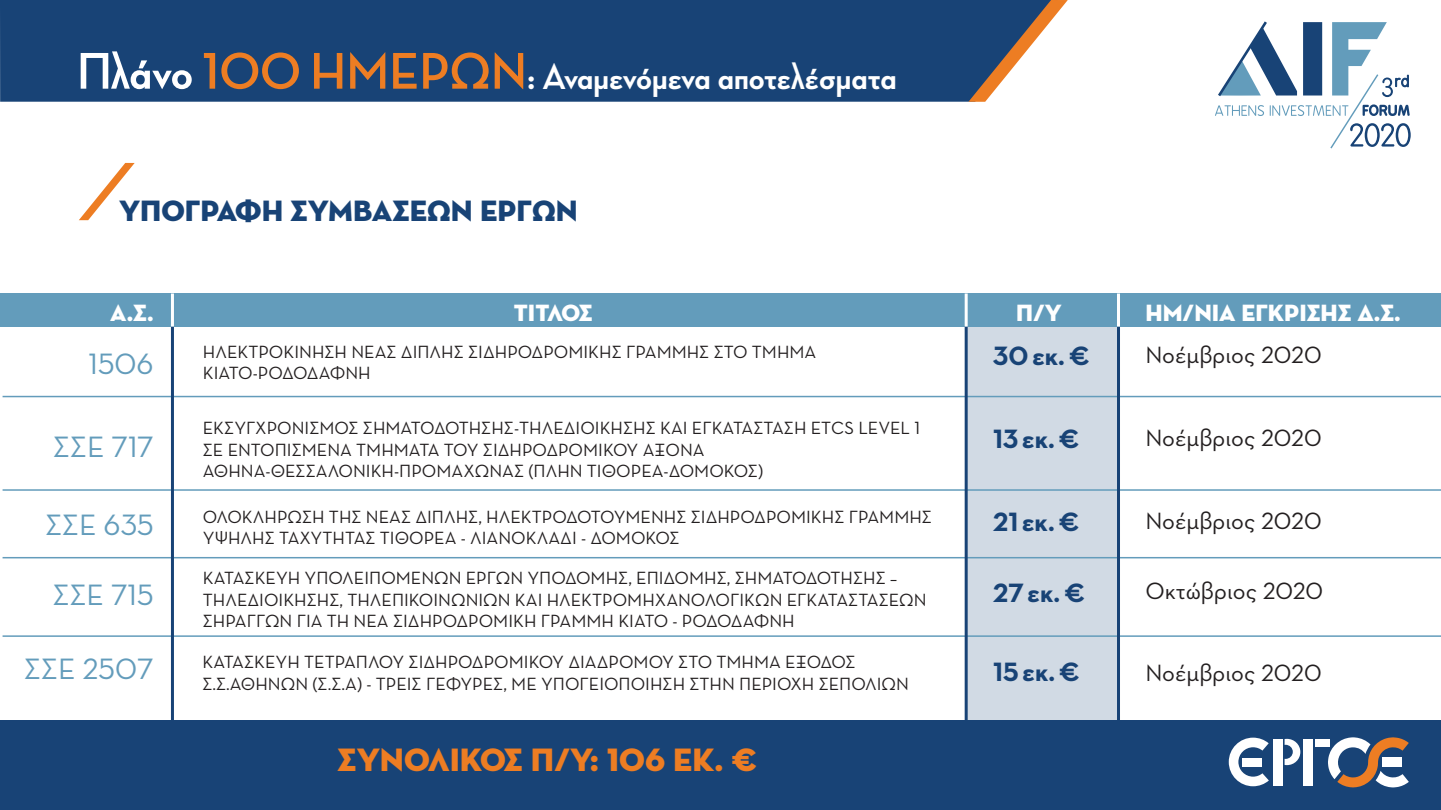
<style>
.page{position:relative;width:1441px;height:810px;background:#fff}
.page>*{position:absolute;margin:0;border:0;box-sizing:border-box;transform-origin:0 0}
.t1{font:700 37.5px "Neutraface Display";color:#fff}
.t2{font:33px "Neutraface Display Titling";color:#ed7d23}
.t3{font:30px "Neutraface Text";color:#639cbb}
.t4{font:30px "Neutraface Display Titling";color:#184376}
.t5{font:700 27px "Neutraface Text";color:#184376}
.t6{font:24px "Neutraface Text";color:#231f20}
.t7{font:24px "Neutraface Display Titling";color:#fff}
.t8{font:18px/21.6px "Neutraface Text";color:#231f20}
.s1{font-size:52.5px}
.s2{font-size:52.5px;color:#ed7d23}
</style>
<div class="page">
<div style="left:966px;top:294px;width:152px;height:443px;background:#d1dae4"></div>
<div style="left:0;top:294px;width:1440px;height:33px;background:#639cbb"></div>
<svg style="left:1215px;top:21px;width:195px;height:127px"></svg>
<svg style="left:79px;top:163px;width:56px;height:57px"></svg>
<hr style="left:3px;top:396px;width:1437px;height:1px;background:#639cbb">
<hr style="left:3px;top:489px;width:1437px;height:2px;background:#639cbb">
<hr style="left:3px;top:635px;width:1437px;height:2px;background:#639cbb">
<hr style="left:3px;top:557px;width:1437px;height:1px;background:#639cbb">
<hr style="left:171px;top:327px;width:3px;height:394px;background:#184376">
<hr style="left:1116px;top:327px;width:3px;height:410px;background:#184376">
<hr style="left:964px;top:327px;width:3px;height:410px;background:#184376">
<hr style="left:171px;top:294px;width:3px;height:33px;background:#fff">
<hr style="left:1116px;top:294px;width:3px;height:33px;background:#fff">
<hr style="left:964px;top:294px;width:3px;height:33px;background:#fff">
<div style="left:0;top:721px;width:1440px;height:89px;background:#184376"></div>
<svg style="left:1328px;top:737px;width:80px;height:50px"></svg>
<div style="left:1381px;top:757px;width:20px;height:10px;background:#fff"></div>
<svg style="left:1228px;top:738px;width:40px;height:48px"></svg>
<div style="left:1242px;top:758px;width:19px;height:9px;background:#fff"></div>
<div style="left:1272px;top:739px;width:10px;height:46px;background:#fff"></div>
<svg style="left:1284px;top:739px;width:16px;height:26px"></svg>
<div style="left:1302px;top:739px;width:10px;height:46px;background:#fff"></div>
<div style="left:1314px;top:739px;width:15px;height:8px;background:#fff"></div>
<div style="left:0;top:0;width:968px;height:102px;background:#184376"></div>
<svg style="left:968px;top:0;width:99px;height:102px"></svg>
<h1 class="t1" style="left:77px;top:50px;width:821px"><span class="s1">Πλάνο</span> <span class="s2">100 ΗΜΕΡΩΝ</span>: Αναμενόμενα αποτελέσματα</h1>
<h3 class="t4" style="left:119px;top:187px;width:460px">υπογραφή συμβάσεων έργων</h3>
<h3 class="t7" style="left:110px;top:294px;width:45px">Α.Σ.</h3>
<h3 class="t7" style="left:514px;top:294px;width:80px">ΤΙΤΛΟΣ</h3>
<h3 class="t7" style="left:1015px;top:294px;width:47px">Π/Υ</h3>
<h3 class="t7" style="left:1145px;top:294px;width:257px">ΗΜ/ΝΙΑ ΕΓΚΡΙΣΗΣ Δ.Σ.</h3>
<h3 class="t3" style="left:88px;top:341px;width:67px">1506</h3>
<h3 class="t3" style="left:53px;top:424px;width:102px">ΣΣΕ 717</h3>
<h3 class="t3" style="left:45px;top:502px;width:110px">ΣΣΕ 635</h3>
<h3 class="t3" style="left:53px;top:572px;width:102px">ΣΣΕ 715</h3>
<h3 class="t3" style="left:24px;top:646px;width:131px">ΣΣΕ 2507</h3>
<p class="t8" style="left:203px;top:339px;width:615px">ΗΛΕΚΤΡΟΚΙΝΗΣΗ ΝΕΑΣ ΔΙΠΛΗΣ ΣΙΔΗΡΟΔΡΟΜΙΚΗΣ ΓΡΑΜΜΗΣ ΣΤΟ ΤΜΗΜΑ<br>ΚΙΑΤΟ-ΡΟΔΟΔΑΦΝΗ</p>
<p class="t8" style="left:203px;top:416px;width:718px">ΕΚΣΥΓΧΡΟΝΙΣΜΟΣ ΣΗΜΑΤΟΔΟΤΗΣΗΣ-ΤΗΛΕΔΙΟΙΚΗΣΗΣ ΚΑΙ ΕΓΚΑΤΑΣΤΑΣΗ ΕΤCS LEVEL 1<br>ΣΕ ΕΝΤΟΠΙΣΜΕΝΑ ΤΜΗΜΑΤΑ ΤΟΥ ΣΙΔΗΡΟΔΡΟΜΙΚΟΥ ΑΞΟΝΑ<br>ΑΘΗΝΑ-ΘΕΣΣΑΛΟΝΙΚΗ-ΠΡΟΜΑΧΩΝΑΣ (ΠΛΗΝ ΤΙΘΟΡΕΑ-ΔΟΜΟΚΟΣ)</p>
<p class="t8" style="left:203px;top:504px;width:730px">ΟΛΟΚΛΗΡΩΣΗ ΤΗΣ ΝΕΑΣ ΔΙΠΛΗΣ, ΗΛΕΚΤΡΟΔΟΤΟΥΜΕΝΗΣ ΣΙΔΗΡΟΔΡΟΜΙΚΗΣ ΓΡΑΜΜΗΣ<br>ΥΨΗΛΗΣ ΤΑΧΥΤΗΤΑΣ ΤΙΘΟΡΕΑ - ΛΙΑΝΟΚΛΑΔΙ - ΔΟΜΟΚΟΣ</p>
<p class="t8" style="left:203px;top:566px;width:725px">ΚΑΤΑΣΚΕΥΗ ΥΠΟΛΕΙΠΟΜΕΝΩΝ ΕΡΓΩΝ ΥΠΟΔΟΜΗΣ, ΕΠΙΔΟΜΗΣ, ΣΗΜΑΤΟΔΟΤΗΣΗΣ –<br>ΤΗΛΕΔΙΟΙΚΗΣΗΣ, ΤΗΛΕΠΙΚΟΙΝΩΝΙΩΝ ΚΑΙ ΗΛΕΚΤΡΟΜΗΧΑΝΟΛΟΓΙΚΩΝ ΕΓΚΑΤΑΣΤΑΣΕΩΝ<br>ΣΗΡΑΓΓΩΝ ΓΙΑ ΤΗ ΝΕΑ ΣΙΔΗΡΟΔΡΟΜΙΚΗ ΓΡΑΜΜΗ ΚΙΑΤΟ - ΡΟΔΟΔΑΦΝΗ</p>
<p class="t8" style="left:202px;top:650px;width:708px">ΚΑΤΑΣΚΕΥΗ ΤΕΤΡΑΠΛΟΥ ΣΙΔΗΡΟΔΡΟΜΙΚΟΥ ΔΙΑΔΡΟΜΟΥ ΣΤΟ ΤΜΗΜΑ ΕΞΟΔΟΣ<br>Σ.Σ.ΑΘΗΝΩΝ (Σ.Σ.Α) - ΤΡΕΙΣ ΓΕΦΥΡΕΣ, ΜΕ ΥΠΟΓΕΙΟΠΟΙΗΣΗ ΣΤΗΝ ΠΕΡΙΟΧΗ ΣΕΠΟΛΙΩΝ</p>
<h2 class="t2" style="left:337px;top:734px;width:420px">ΣΥΝΟΛΙΚΟΣ Π/Υ: 106 εκ. €</h2>
<h3 class="t5" style="left:993px;top:334px;width:98px">30εκ.€</h3>
<h3 class="t6" style="left:1145px;top:336px;width:178px">Νοέμβριος 2020</h3>
<h3 class="t5" style="left:993px;top:416px;width:88px">13εκ.€</h3>
<h3 class="t6" style="left:1145px;top:420px;width:178px">Νοέμβριος 2020</h3>
<h3 class="t5" style="left:993px;top:499px;width:88px">21 εκ.€</h3>
<h3 class="t6" style="left:1145px;top:503px;width:178px">Νοέμβριος 2020</h3>
<h3 class="t5" style="left:993px;top:571px;width:94px">27εκ.€</h3>
<h3 class="t6" style="left:1145px;top:573px;width:179px">Οκτώβριος 2020</h3>
<h3 class="t5" style="left:993px;top:649px;width:88px">15εκ.€</h3>
<h3 class="t6" style="left:1145px;top:655px;width:178px">Νοέμβριος 2020</h3>
</div>
